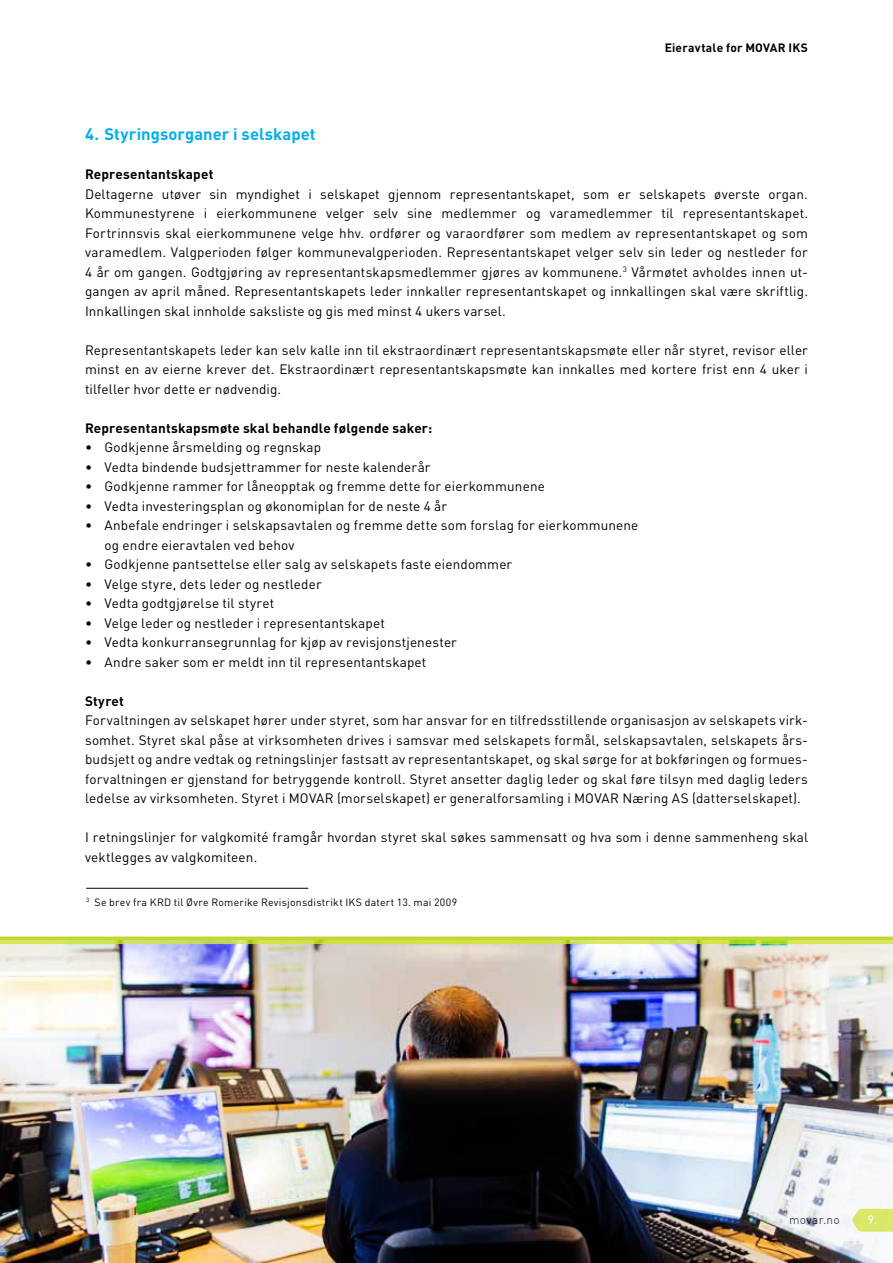
<style>
.page{position:relative;width:893px;height:1263px;background:#fff}
.page>*{position:absolute;margin:0;border:0;box-sizing:border-box;transform-origin:0 0}
.t1{font:700 16.5px "DIN Pro";letter-spacing:.005em;color:#00aeef}
.t2{font:13.5px/19.5px "DIN Pro";letter-spacing:.01em;color:#000;text-align:justify}
.t3{font:700 13.5px "DIN Pro";letter-spacing:.015em;color:#000}
.t4{font:700 12px "DIN Pro";letter-spacing:.015em;color:#000}
.t5{font:12px "DIN Pro";letter-spacing:.02em;color:#000}
.t6{font:12px "DIN Pro";color:#fff}
.t7{font:10.5px "DIN Pro";letter-spacing:.025em;color:#000}
</style>
<div class="page">
<img style="left:0;top:944px;width:893px;height:319px">
<svg style="left:0;top:936px;width:893px;height:8px;background:#cbde4e"></svg>
<hr style="left:86px;top:888px;width:222px;height:1px;background:#000">
<svg style="left:852px;top:1209px;width:41px;height:23px"></svg>
<p class="t4" style="left:665px;top:39px;width:145px">Eieravtale for MOVAR IKS</p>
<p class="t1" style="left:85px;top:123px;width:232px">4. Styringsorganer i selskapet</p>
<p class="t3" style="left:85px;top:165px;width:130px">Representantskapet</p>
<p class="t2" style="left:85px;top:183px;width:724px">Deltagerne utøver sin myndighet i selskapet gjennom representantskapet, som er selskapets øverste organ.<br>Kommunestyrene i eierkommunene velger selv sine medlemmer og varamedlemmer til representantskapet.<br>Fortrinnsvis skal eierkommunene velge hhv. ordfører og varaordfører som medlem av representantskapet og som varamedlem. Valgperioden følger kommunevalgperioden. Representantskapet velger selv sin leder og nestleder for 4 år om gangen. Godtgjøring av representantskapsmedlemmer gjøres av kommunene.<sup>3</sup> Vårmøtet avholdes innen ut&shy;gangen av april måned. Representantskapets leder innkaller representantskapet og innkallingen skal være skriftlig.<br>Innkallingen skal innholde saksliste og gis med minst 4 ukers varsel.</p>
<p class="t2" style="left:85px;top:339px;width:724px">Representantskapets leder kan selv kalle inn til ekstraordinært representantskapsmøte eller når styret, revisor eller minst en av eierne krever det. Ekstraordinært representantskapsmøte kan innkalles med kortere frist enn 4 uker i tilfeller hvor dette er nødvendig.</p>
<p class="t3" style="left:85px;top:419px;width:349px">Representantskapsmøte skal behandle følgende saker:</p>
<p class="t2" style="left:85px;top:437px;width:238px">• Godkjenne årsmelding og regnskap</p>
<p class="t2" style="left:85px;top:456px;width:347px">• Vedta bindende budsjettrammer for neste kalenderår</p>
<p class="t2" style="left:85px;top:476px;width:461px">• Godkjenne rammer for låneopptak og fremme dette for eierkommunene</p>
<p class="t2" style="left:85px;top:495px;width:364px">• Vedta investeringsplan og økonomiplan for de neste 4 år</p>
<p class="t2" style="left:105px;top:515px;width:535px;text-indent:-19px">• Anbefale endringer i selskapsavtalen og fremme dette som forslag for eierkommunene og endre eieravtalen ved behov</p>
<p class="t2" style="left:85px;top:554px;width:429px">• Godkjenne pantsettelse eller salg av selskapets faste eiendommer</p>
<p class="t2" style="left:85px;top:573px;width:238px">• Velge styre, dets leder og nestleder</p>
<p class="t2" style="left:85px;top:593px;width:191px">• Vedta godtgjørelse til styret</p>
<p class="t2" style="left:85px;top:612px;width:301px">• Velge leder og nestleder i representantskapet</p>
<p class="t2" style="left:85px;top:632px;width:373px">• Vedta konkurransegrunnlag for kjøp av revisjonstjenester</p>
<p class="t2" style="left:85px;top:651px;width:343px">• Andre saker som er meldt inn til representantskapet</p>
<p class="t3" style="left:85px;top:692px;width:40px">Styret</p>
<p class="t2" style="left:85px;top:710px;width:724px">Forvaltningen av selskapet hører under styret, som har ansvar for en tilfredsstillende organisasjon av selskapets virk&shy;somhet. Styret skal påse at virksomheten drives i samsvar med selskapets formål, selskapsavtalen, selskapets års&shy;budsjett og andre vedtak og retningslinjer fastsatt av representantskapet, og skal sørge for at bokføringen og formues&shy;forvaltningen er gjenstand for betryggende kontroll. Styret ansetter daglig leder og skal føre tilsyn med daglig leders ledelse av virksomheten. Styret i MOVAR (morselskapet) er generalforsamling i MOVAR Næring AS (datterselskapet).</p>
<p class="t2" style="left:85px;top:827px;width:724px">I retningslinjer for valgkomité framgår hvordan styret skal søkes sammensatt og hva som i denne sammenheng skal vektlegges av valgkomiteen.</p>
<p class="t7" style="left:86px;top:895px;width:373px"><sup>3</sup> Se brev fra KRD til Øvre Romerike Revisjonsdistrikt IKS datert 13. mai 2009</p>
<p class="t5" style="left:789px;top:1211px;width:52px">movar.no</p>
<p class="t6" style="left:868px;top:1211px;width:11px">9.</p>
</div>
